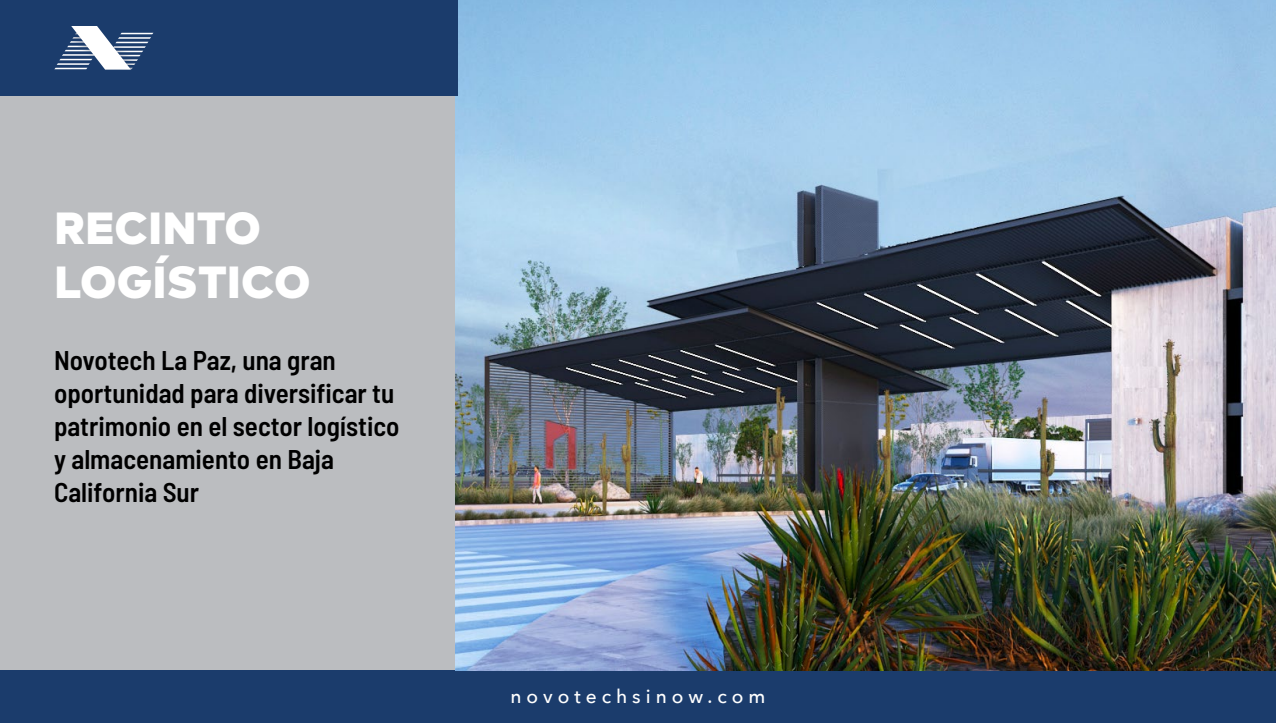
<style>
.page{position:relative;width:1276px;height:723px;background:#fff}
.page>*{position:absolute;margin:0;border:0;box-sizing:border-box;transform-origin:0 0}
.t1{font:900 45px/53.4px "Typold";color:#fff}
.t2{font:600 semi-condensed 27px/33px "Barlow";color:#000}
.t3{font:500 19.05px "Avenir Next";letter-spacing:.26em;color:#fff}
</style>
<div class="page">
<div style="left:0;top:96px;width:458px;height:574px;background:#bbbdc0"></div>
<div style="left:0;top:670px;width:1276px;height:53px;background:#1b3c6c"></div>
<img style="left:455px;top:0;width:821px;height:670px">
<div style="left:0;top:0;width:458px;height:96px;background:#1b3c6c"></div>
<hr style="left:1275px;top:0;width:1px;height:96px;background:#1b3c6c">
<img style="left:131px;top:33px;width:22px;height:36px">
<img style="left:54px;top:41px;width:17px;height:28px">
<svg style="left:71px;top:26px;width:60px;height:44px"></svg>
<h1 class="t1" style="left:54px;top:196px;width:258px">RECINTO<br>LOGÍSTICO</h1>
<p class="t2" style="left:54px;top:343px;width:347px">Novotech La Paz, una gran oportunidad para diversificar tu patrimonio en el sector logístico y almacenamiento en Baja<br>California Sur</p>
<p class="t3" style="left:510px;top:680px;width:256px">novotechsinow.com</p>
</div>
